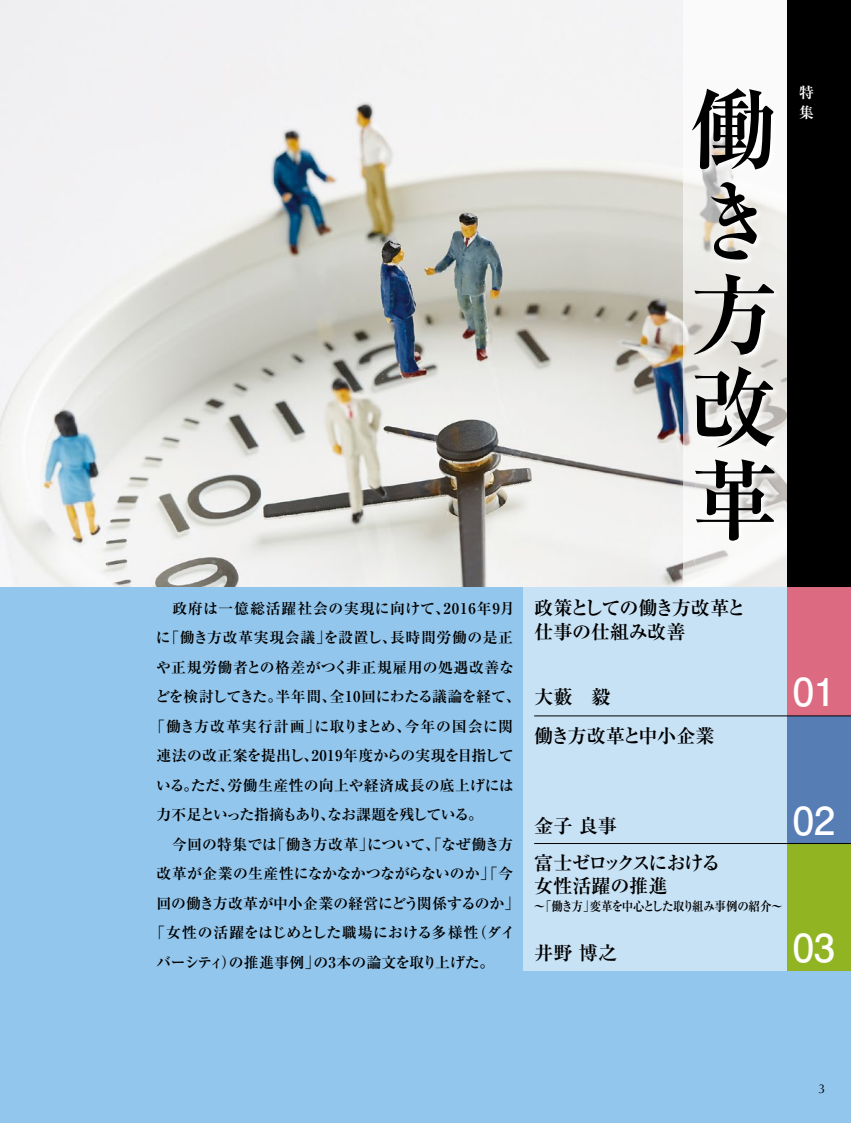
<style>
.page{position:relative;width:851px;height:1123px;background:#fff}
.page>*{position:absolute;margin:0;border:0;box-sizing:border-box;transform-origin:0 0}
.t1{font:700 88.2px/92.7px "Ryumin Pro";color:#000;text-align:justify}
.t2{font:700 88.2px "Shuuei 3 Std";color:#000}
.t3{font:700 38.25px "Futo Go B101 Pro";color:#fff}
.t4{font:700 19.2px/23.4px "Ryumin Pro";letter-spacing:-.02em;color:#000}
.t5{font:700 19.2px/23.4px "Ryumin Pro";letter-spacing:-.05em;color:#000}
.t6{font:700 14.85px "Ryumin Pro";letter-spacing:.01em;color:#000}
.t7{font:700 14.85px "Ryumin Pro";letter-spacing:-.04em;color:#000}
.t8{font:700 14.85px "Ryumin Pro";letter-spacing:.06em;color:#000}
.t9{font:700 14.85px "Ryumin Pro";letter-spacing:-.015em;color:#000}
.t10{font:700 14.85px "Ryumin Pro";letter-spacing:.045em;color:#000}
.t11{font:700 14.85px "Ryumin Pro";letter-spacing:.05em;color:#000}
.t12{font:700 14.85px "Ryumin Pro";letter-spacing:-.01em;color:#000}
.t13{font:700 14.85px "Ryumin Pro";letter-spacing:.035em;color:#000}
.t14{font:700 14.85px "Ryumin Pro";letter-spacing:-.06em;color:#000}
.t15{font:700 14.85px/19.8px "Ryumin Pro";color:#fff}
.t16{font:700 12.75px "Ryumin Pro";letter-spacing:-.06em;color:#000;scale:.9 1}
.t17{font:12.75px "Optima LT Std";color:#000}
</style>
<div class="page">
<img style="left:0;top:0;width:683px;height:588px">
<svg style="left:683px;top:180px;width:104px;height:408px"></svg>
<div style="left:787px;top:0;width:63px;height:655px;background:#000"></div>
<div style="left:0;top:588px;width:850px;height:535px;background:#92c6ec"></div>
<div style="left:522px;top:588px;width:328px;height:383px;background:#c8e2f5"></div>
<div style="left:787px;top:843px;width:63px;height:128px;background:#91b522"></div>
<div style="left:787px;top:715px;width:63px;height:128px;background:#567eb4"></div>
<div style="left:787px;top:588px;width:63px;height:128px;background:#dc6b82"></div>
<hr style="left:534px;top:843px;width:316px;height:1px;background:#000">
<hr style="left:534px;top:715px;width:316px;height:1px;background:#000">
<svg style="left:690px;top:129px;width:91px;height:419px"></svg>
<h1 class="t1" style="left:689px;top:77px;width:85px">働</h1>
<h1 class="t2" style="left:689px;top:159px;width:69px">き</h1>
<h1 class="t1" style="left:689px;top:263px;width:87px">方改革</h1>
<p class="t15" style="left:799px;top:82px;width:16px">特集</p>
<p class="t8" style="left:156px;top:596px;width:359px">　政府は一億総活躍社会の実現に向けて、2016年9月</p>
<p class="t10" style="left:156px;top:626px;width:359px">に「働き方改革実現会議」を設置し、長時間労働の是正</p>
<p class="t13" style="left:156px;top:655px;width:359px">や正規労働者との格差がつく非正規雇用の処遇改善な</p>
<p class="t7" style="left:155px;top:685px;width:367px">どを検討してきた。半年間、全10回にわたる議論を経て、</p>
<p class="t11" style="left:150px;top:714px;width:364px">「働き方改革実行計画」に取りまとめ、今年の国会に関</p>
<p class="t6" style="left:156px;top:744px;width:358px">連法の改正案を提出し、2019年度からの実現を目指して</p>
<p class="t6" style="left:156px;top:773px;width:359px">いる。ただ、労働生産性の向上や経済成長の底上げには</p>
<p class="t14" style="left:156px;top:803px;width:328px">力不足といった指摘もあり、なお課題を残している。</p>
<p class="t9" style="left:156px;top:832px;width:358px">　今回の特集では「働き方改革」について、「なぜ働き方</p>
<p class="t12" style="left:156px;top:861px;width:358px">改革が企業の生産性になかなかつながらないのか」「今</p>
<p class="t6" style="left:156px;top:891px;width:364px">回の働き方改革が中小企業の経営にどう関係するのか」</p>
<p class="t6" style="left:150px;top:920px;width:366px">「女性の活躍をはじめとした職場における多様性（ダイ</p>
<p class="t6" style="left:156px;top:950px;width:339px">バーシティ）の推進事例」の3本の論文を取り上げた。</p>
<p class="t4" style="left:534px;top:595px;width:213px">政策としての働き方改革と仕事の仕組み改善</p>
<p class="t4" style="left:534px;top:684px;width:78px">大藪　毅</p>
<h2 class="t3" style="left:792px;top:661px;width:44px">01</h2>
<p class="t4" style="left:534px;top:723px;width:182px">働き方改革と中小企業</p>
<p class="t4" style="left:534px;top:812px;width:84px">金子 良事</p>
<h2 class="t3" style="left:792px;top:790px;width:44px">02</h2>
<p class="t5" style="left:534px;top:849px;width:188px">富士ゼロックスにおける女性活躍の推進</p>
<p class="t16" style="left:534px;top:896px;width:278px">～「働き方」変革を中心とした取り組み事例の紹介～</p>
<p class="t4" style="left:534px;top:940px;width:84px">井野 博之</p>
<h2 class="t3" style="left:792px;top:917px;width:44px">03</h2>
<p class="t17" style="left:818px;top:1081px;width:9px">3</p>
</div>
